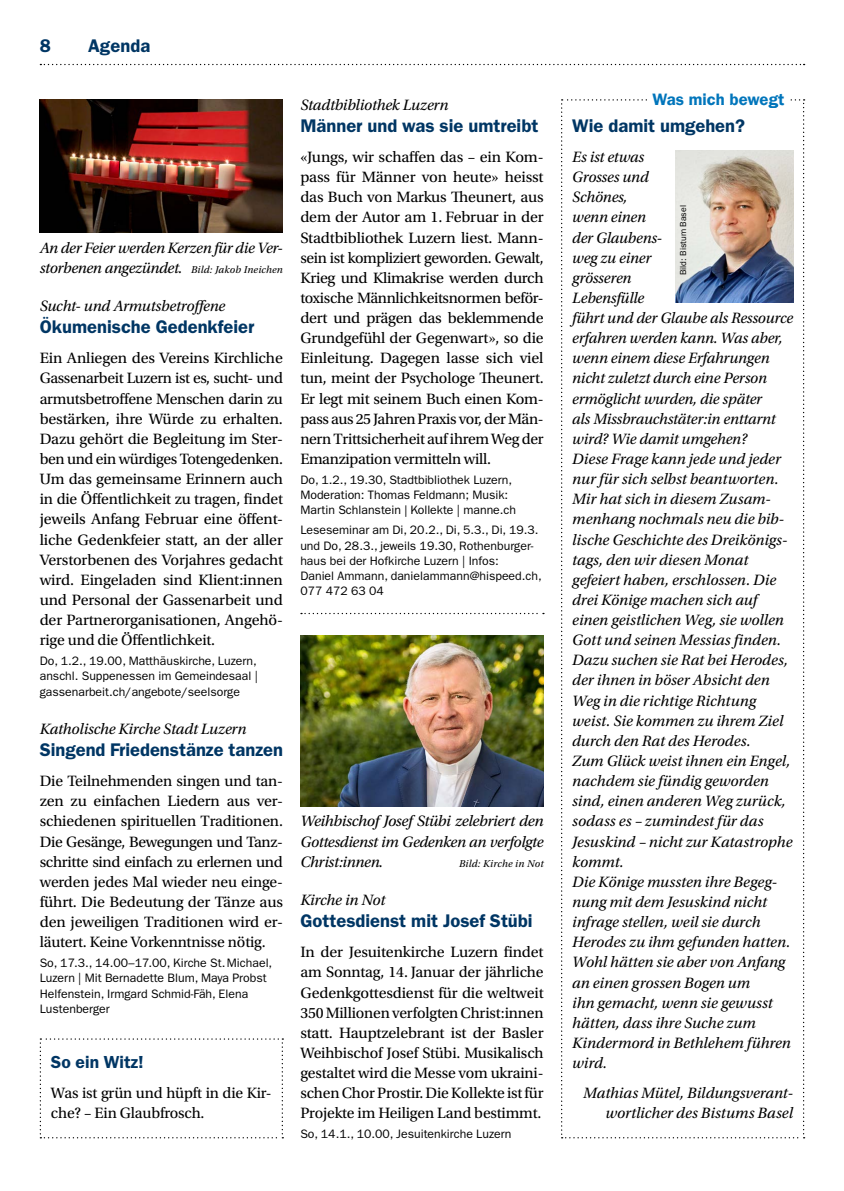
<style>
.page{position:relative;width:844px;height:1191px;background:#fff}
.page>*{position:absolute;margin:0;border:0;box-sizing:border-box;transform-origin:0 0}
.t1{font:600 18.38px "ITC Franklin Gothic Std";color:#003664}
.t2{font:600 17.5px "ITC Franklin Gothic Std";color:#003664}
.t3{font:600 16.62px "ITC Franklin Gothic Std";letter-spacing:.005em;color:#0075bb}
.t4{font:15.75px/20.1px "Utopia Std";letter-spacing:-.01em;color:#000;text-align:justify}
.t5{font:italic 15.75px/20.1px "Utopia Std";letter-spacing:-.005em;color:#000}
.t6{font:12.25px/15px "ITC Franklin Gothic Std";color:#000}
.t7{font:italic 10.5px "Utopia Std";letter-spacing:.02em;color:#000}
.t8{font:8.75px "ITC Franklin Gothic Std";color:#000}
.s1{font-size:10.5px}
.s2{font-family:"Utopia Std";font-style:italic}
</style>
<div class="page">
<img style="left:40px;top:99px;width:243px;height:133px">
<img style="left:300px;top:635px;width:243px;height:171px">
<svg style="left:40px;top:1038px;width:243px;height:100px"></svg>
<svg style="left:561px;top:99px;width:243px;height:1039px"></svg>
<img style="left:675px;top:150px;width:118px;height:153px">
<div style="left:647px;top:92px;width:142px;height:13px;background:#fff"></div>
<svg style="left:301px;top:613px;width:243px;height:1px"></svg>
<svg style="left:40px;top:64px;width:764px;height:1px"></svg>
<p class="t1" style="left:40px;top:35px;width:13px">8</p>
<p class="t1" style="left:88px;top:35px;width:64px">Agenda</p>
<p class="t5" style="left:40px;top:238px;width:245px">An der Feier werden Kerzen für die Ver&shy;storbenen angezündet. <span class="s1">Bild: Jakob Ineichen</span></p>
<p class="t5" style="left:40px;top:296px;width:187px">Sucht- und Armutsbetroffene</p>
<p class="t1" style="left:40px;top:316px;width:216px">Ökumenische Gedenkfeier</p>
<p class="t4" style="left:40px;top:348px;width:245px;text-align:left">Ein Anliegen des Vereins Kirchliche Gassenarbeit Luzern ist es, sucht- und armutsbetroffene Menschen darin zu bestärken, ihre Würde zu erhalten.<br>Dazu gehört die Begleitung im Ster&shy;ben und ein würdiges Totengedenken.<br>Um das gemeinsame Erinnern auch in die Öffentlichkeit zu tragen, findet jeweils Anfang Februar eine öffent&shy;liche Gedenkfeier statt, an der aller Verstorbenen des Vorjahres gedacht wird. Eingeladen sind Klient:innen und Personal der Gassenarbeit und der Partnerorganisationen, Angehö&shy;rige und die Öffentlichkeit.</p>
<p class="t6" style="left:40px;top:653px;width:220px;text-align:justify">Do, 1.2., 19.00, Matthäuskirche, Luzern, anschl. Suppenessen im Gemeindesaal | gassenarbeit.ch/angebote/seelsorge</p>
<p class="t5" style="left:40px;top:718px;width:208px">Katholische Kirche Stadt Luzern</p>
<p class="t1" style="left:40px;top:738px;width:245px">Singend Friedenstänze tanzen</p>
<p class="t4" style="left:40px;top:771px;width:245px">Die Teilnehmenden singen und tan&shy;zen zu einfachen Liedern aus ver&shy;schiedenen spirituellen Traditionen.<br>Die Gesänge, Bewegungen und Tanz&shy;schritte sind einfach zu erlernen und werden jedes Mal wieder neu einge&shy;führt. Die Bedeutung der Tänze aus den jeweiligen Traditionen wird er&shy;läutert. Keine Vorkenntnisse nötig.</p>
<p class="t6" style="left:40px;top:955px;width:234px">So, 17.3., 14.00–17.00, Kirche St.Michael, Luzern | Mit Bernadette Blum, Maya Probst Helfenstein, Irmgard Schmid-Fäh, Elena Lustenberger</p>
<p class="t2" style="left:51px;top:1051px;width:94px">So ein Witz!</p>
<p class="t4" style="left:51px;top:1083px;width:222px">Was ist grün und hüpft in die Kir&shy;che? – Ein Glaubfrosch.</p>
<p class="t5" style="left:300px;top:95px;width:150px">Stadtbibliothek Luzern</p>
<p class="t1" style="left:300px;top:115px;width:239px">Männer und was sie umtreibt</p>
<p class="t4" style="left:300px;top:147px;width:245px">«Jungs, wir schaffen das – ein Kom&shy;pass für Männer von heute» heisst das Buch von Markus Theunert, aus dem der Autor am 1. Februar in der Stadtbibliothek Luzern liest. Mann&shy;sein ist kompliziert geworden. Gewalt, Krieg und Klimakrise werden durch toxische Männlichkeitsnormen beför&shy;dert und prägen das beklemmende Grundgefühl der Gegenwart», so die Einleitung. Dagegen lasse sich viel tun, meint der Psychologe Theunert.<br>Er legt mit seinem Buch einen Kom&shy;pass aus 25 Jahren Praxis vor, der Män&shy;nern Trittsicherheit auf ihrem Weg der Emanzipation vermitteln will.</p>
<p class="t6" style="left:300px;top:472px;width:217px">Do, 1.2., 19.30, Stadtbibliothek Luzern,<br>Moderation: Thomas Feldmann; Musik:<br>Martin Schlanstein <span class="s2">|</span> Kollekte | manne.ch</p>
<p class="t6" style="left:300px;top:523px;width:243px">Leseseminar am Di, 20.2., Di, 5.3., Di, 19.3. und Do, 28.3., jeweils 19.30, Rothenburger&shy;haus bei der Hofkirche Luzern | Infos:<br>Daniel Ammann, danielammann@hispeed.ch, 077 472 63 04</p>
<p class="t5" style="left:300px;top:811px;width:245px;text-align:justify">Weihbischof Josef Stübi zelebriert den Gottesdienst im Gedenken an verfolgte Christ:innen.</p>
<p class="t7" style="left:459px;top:857px;width:86px">Bild: Kirche in Not</p>
<p class="t5" style="left:300px;top:890px;width:86px">Kirche in Not</p>
<p class="t1" style="left:300px;top:910px;width:234px">Gottesdienst mit Josef Stübi</p>
<p class="t4" style="left:300px;top:942px;width:245px">In der Jesuitenkirche Luzern findet am Sonntag, 14. Januar der jährliche Gedenkgottesdienst für die weltweit 350 Millionen verfolgten Christ:innen statt. Hauptzelebrant ist der Basler Weihbischof Josef Stübi. Musikalisch gestaltet wird die Messe vom ukraini&shy;schen Chor Prostir. Die Kollekte ist für Projekte im Heiligen Land bestimmt.</p>
<p class="t6" style="left:300px;top:1126px;width:213px">So, 14.1., 10.00, Jesuitenkirche Luzern</p>
<p class="t3" style="left:652px;top:89px;width:133px">Was mich bewegt</p>
<p class="t1" style="left:572px;top:115px;width:174px">Wie damit umgehen?</p>
<p class="t5" style="left:572px;top:147px;width:222px">Es ist etwas<br>Grosses und<br>Schönes,<br>wenn einen<br>der Glaubens-<br>weg zu einer<br>grösseren<br>Lebensfülle<br>führt und der Glaube als Ressource erfahren werden kann. Was aber, wenn einem diese Erfahrungen nicht zuletzt durch eine Person ermöglicht wurden, die später<br>als Missbrauchstäter:in enttarnt wird? Wie damit umgehen?<br>Diese Frage kann jede und jeder nur für sich selbst beantworten.<br>Mir hat sich in diesem Zusam&shy;menhang nochmals neu die bib&shy;lische Geschichte des Dreikönigs&shy;tags, den wir diesen Monat gefeiert haben, erschlossen. Die drei Könige machen sich auf einen geistlichen Weg, sie wollen<br>Gott und seinen Messias finden.<br>Dazu suchen sie Rat bei Herodes, der ihnen in böser Absicht den<br>Weg in die richtige Richtung weist. Sie kommen zu ihrem Ziel durch den Rat des Herodes.<br>Zum Glück weist ihnen ein Engel, nachdem sie fündig geworden sind, einen anderen Weg zurück, sodass es – zumindest für das<br>Jesuskind – nicht zur Katastrophe kommt.<br>Die Könige mussten ihre Begeg&shy;nung mit dem Jesuskind nicht infrage stellen, weil sie durch<br>Herodes zu ihm gefunden hatten.<br>Wohl hätten sie aber von Anfang an einen grossen Bogen um<br>ihn gemacht, wenn sie gewusst hätten, dass ihre Suche zum<br>Kindermord in Bethlehem führen wird.</p>
<p class="t5" style="left:583px;top:1083px;width:211px;text-align:right">Mathias Mütel, Bildungsverant&shy;wortlicher des Bistums Basel</p>
<p class="t8" style="left:678px;top:275px;width:71px;rotate:-90deg">Bild: Bistum Basel</p>
</div>
